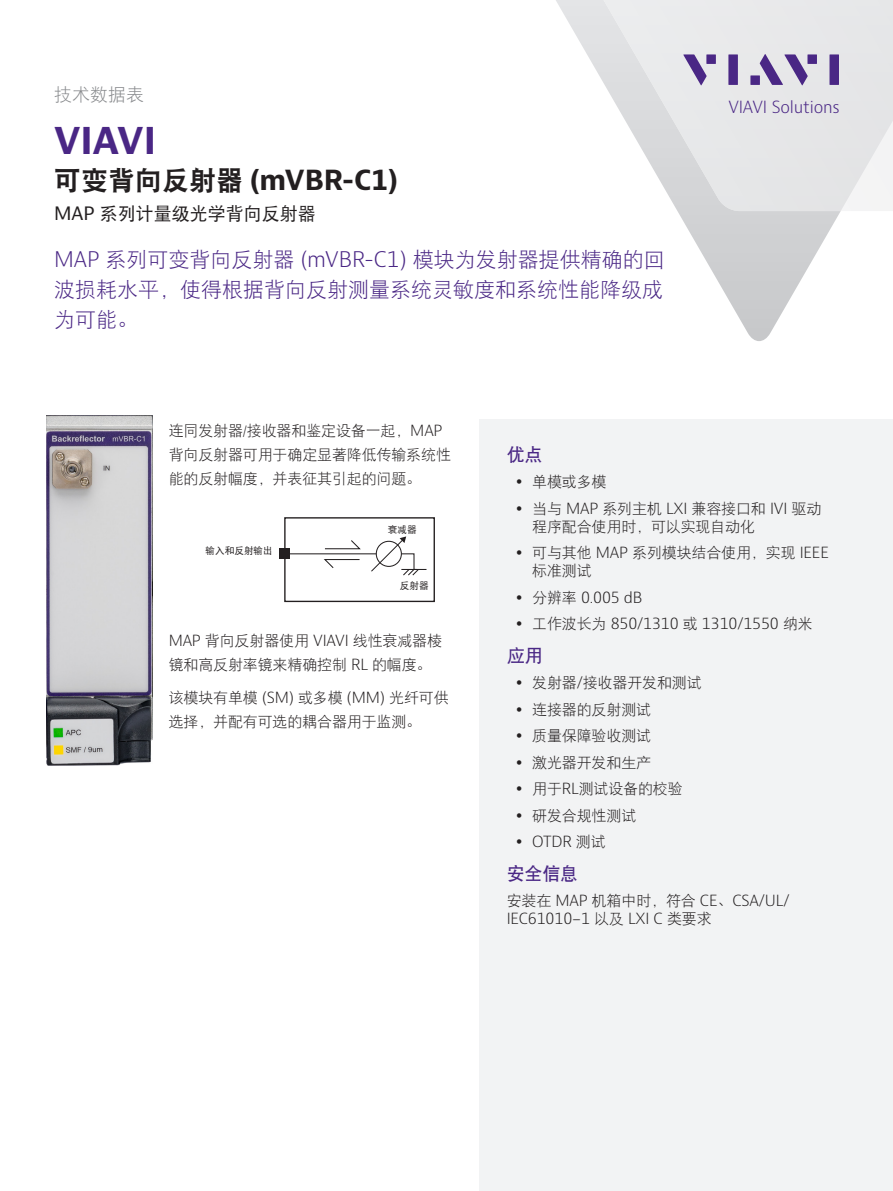
<style>
.page{position:relative;width:893px;height:1191px;background:#fff}
.page>*{position:absolute;margin:0;border:0;box-sizing:border-box;transform-origin:0 0}
.H1_Brand_Sub-Brand_2{font:700 36px "Bernino Sans";color:#4a2785}
.H2_Product_18_24{font:700 27px "Bernino Sans";color:#231f20}
.Cover_subhead_12_pt{font:21px/30px "DFP Hei W3";color:#4a2785;text-align:justify}
.H3_Product_Descripto{font:18px "DFP Hei W5";color:#231f20}
.Key_Features_Benefit{font:18px "DFP Hei W7";letter-spacing:-.01em;color:#4a2785}
.P_DocType{font:18px "DFP Hei W3";color:#87898c}
.t1{font:300 16.35px "Bernino Sans";letter-spacing:-.01em;color:#4a2785}
.P_10_16{font:15px/24px "DFP Hei W3";letter-spacing:-.01em;color:#231f20}
.UL_Bullet_Level_1_10{font:300 15px/18px "Bernino Sans";letter-spacing:-.01em;color:#231f20}
.t2{font:9.6px "DFP Hei W5";color:#231f20}
.s1{font-family:"DFP Hei W9";font-weight:400}
.s2{font-family:"Bernino Sans"}
.s3{font-family:"Bernino Sans";font-weight:300}
.s4{font-family:"DFP Hei W3";font-weight:400}
</style>
<div class="page">
<svg style="left:677px;top:211px;width:164px;height:130px"></svg>
<svg style="left:556px;top:0;width:337px;height:211px"></svg>
<svg style="left:683px;top:54px;width:24px;height:31px"></svg>
<div style="left:706px;top:54px;width:10px;height:10px;background:#4a2785"></div>
<div style="left:728px;top:54px;width:10px;height:31px;background:#4a2785"></div>
<div style="left:807px;top:54px;width:10px;height:10px;background:#4a2785"></div>
<div style="left:829px;top:54px;width:10px;height:31px;background:#4a2785"></div>
<svg style="left:760px;top:54px;width:48px;height:31px"></svg>
<div style="left:750px;top:75px;width:10px;height:10px;background:#4a2785"></div>
<div style="left:480px;top:419px;width:413px;height:772px;background:#f2f3f4"></div>
<div style="left:284px;top:517px;width:151px;height:85px;border:1px solid #231f20"></div>
<div style="left:279px;top:549px;width:10px;height:10px;background:#231f20"></div>
<svg style="left:288px;top:536px;width:138px;height:40px"></svg>
<img style="left:46px;top:415px;width:107px;height:350px">
<p class="P_DocType" style="left:54px;top:85px;width:91px">技术数据表</p>
<p class="H1_Brand_Sub-Brand_2" style="left:54px;top:117px;width:104px">VIAVI</p>
<p class="H2_Product_18_24" style="left:54px;top:162px;width:345px"><span class="s1">可变背向反射器</span> (mVBR-C1)</p>
<p class="H3_Product_Descripto" style="left:54px;top:204px;width:263px"><span class="s2">MAP</span> 系列计量级光学背向反射器</p>
<p class="Cover_subhead_12_pt" style="left:54px;top:244px;width:612px"><span class="s3">MAP</span> 系列可变背向反射器 <span class="s3">(mVBR-C1)</span> 模块为发射器提供精确的回波损耗水平，使得根据背向反射测量系统灵敏度和系统性能降级成为可能。</p>
<p class="t1" style="left:728px;top:96px;width:113px">VIAVI Solutions</p>
<p class="P_10_16" style="left:169px;top:418px;width:284px">连同发射器/接收器和鉴定设备一起，<span class="s3">MAP</span>背向反射器可用于确定显著降低传输系统性能的反射幅度，并表征其引起的问题。</p>
<p class="t2" style="left:206px;top:546px;width:69px">输入和反射输出</p>
<p class="t2" style="left:388px;top:525px;width:30px">衰减器</p>
<p class="t2" style="left:400px;top:580px;width:30px">反射器</p>
<p class="P_10_16" style="left:169px;top:629px;width:275px"><span class="s3">MAP</span> 背向反射器使用 <span class="s3">VIAVI</span> 线性衰减器棱镜和高反射率镜来精确控制 <span class="s3">RL</span> 的幅度。</p>
<p class="P_10_16" style="left:169px;top:685px;width:282px">该模块有单模 <span class="s3">(SM)</span> 或多模 <span class="s3">(MM)</span> 光纤可供选择，并配有可选的耦合器用于监测。</p>
<p class="Key_Features_Benefit" style="left:507px;top:445px;width:37px">优点</p>
<p class="P_10_16" style="left:532px;top:470px;width:76px">单模或多模</p>
<p class="P_10_16" style="left:532px;top:499px;width:291px;line-height:18px">当与 <span class="s3">MAP</span> 系列主机 <span class="s3">LXI</span> 兼容接口和 <span class="s3">IVI</span> 驱动程序配合使用时，可以实现自动化</p>
<p class="P_10_16" style="left:532px;top:544px;width:298px;line-height:18px">可与其他 <span class="s3">MAP</span> 系列模块结合使用，实现 <span class="s3">IEEE</span>标准测试</p>
<p class="UL_Bullet_Level_1_10" style="left:532px;top:588px;width:112px"><span class="s4">分辨率</span> 0.005 dB</p>
<p class="UL_Bullet_Level_1_10" style="left:532px;top:615px;width:282px"><span class="s4">工作波长为</span> 850/1310 <span class="s4">或</span> 1310/1550 <span class="s4">纳米</span></p>
<p class="Key_Features_Benefit" style="left:507px;top:646px;width:37px">应用</p>
<p class="P_10_16" style="left:532px;top:671px;width:171px">发射器<span class="s3">/</span>接收器开发和测试</p>
<p class="P_10_16" style="left:532px;top:697px;width:120px">连接器的反射测试</p>
<p class="P_10_16" style="left:532px;top:724px;width:120px">质量保障验收测试</p>
<p class="P_10_16" style="left:532px;top:750px;width:120px">激光器开发和生产</p>
<p class="P_10_16" style="left:532px;top:777px;width:152px">用于<span class="s3">RL</span>测试设备的校验</p>
<p class="P_10_16" style="left:532px;top:803px;width:106px">研发合规性测试</p>
<p class="UL_Bullet_Level_1_10" style="left:532px;top:833px;width:75px">OTDR <span class="s4">测试</span></p>
<p class="Key_Features_Benefit" style="left:507px;top:864px;width:73px">安全信息</p>
<p class="UL_Bullet_Level_1_10" style="left:507px;top:892px;width:285px"><span class="s4">安装在</span> MAP <span class="s4">机箱中时，符合</span> CE<span class="s4">、</span>CSA/UL/<br>IEC61010-1 <span class="s4">以及</span> LXI C <span class="s4">类要求</span></p>
</div>
